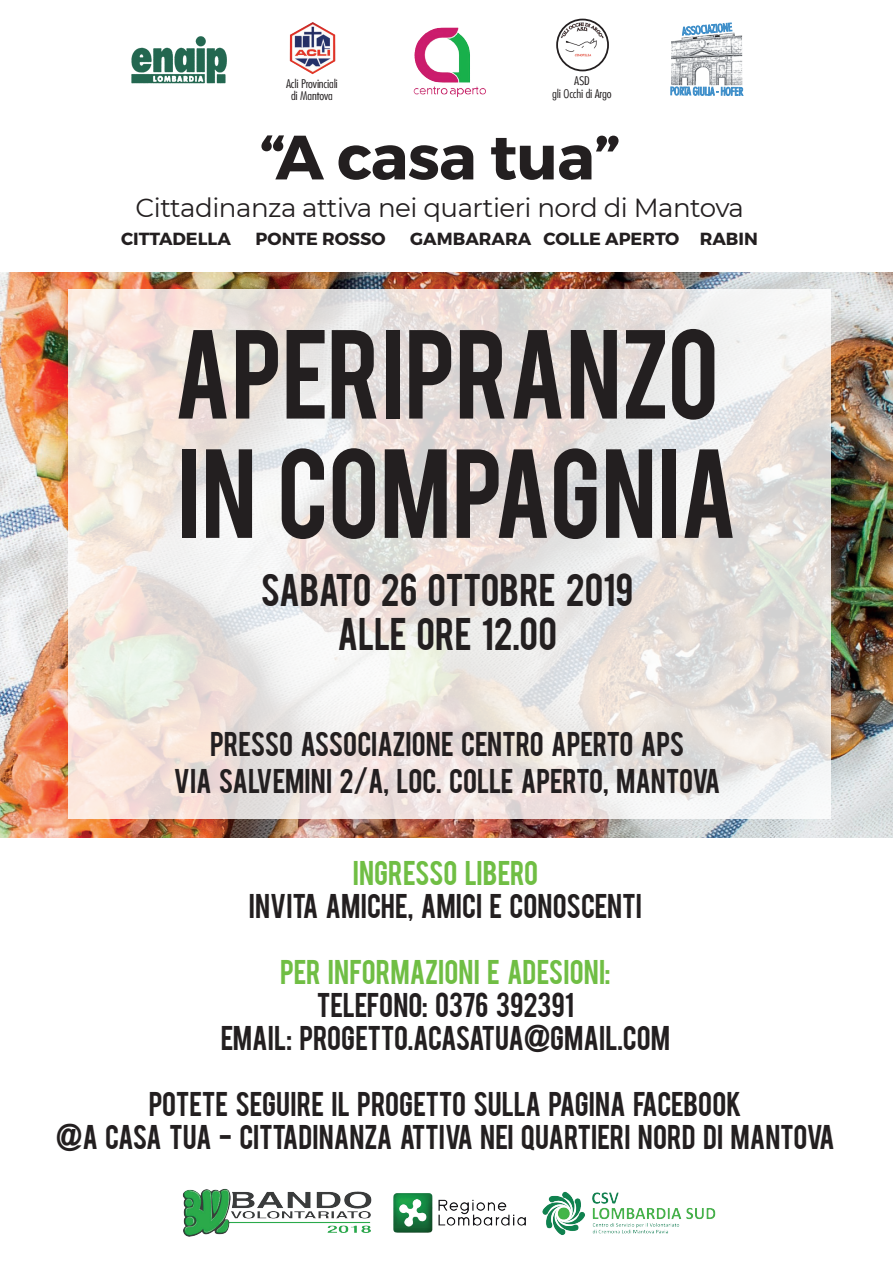
<style>
.page{position:relative;width:893px;height:1263px;background:#fff}
.page>*{position:absolute;margin:0;border:0;box-sizing:border-box;transform-origin:0 0}
.t1{font:99.45px/119.2px "Bebas";color:#231f20}
.t2{font:700 62.55px "Montserrat";letter-spacing:-.01em;color:#231f20}
.t3{font:36px/43.2px "Bebas";color:#231f20;text-align:center}
.t4{font:27px/33px "Bebas";letter-spacing:-.005em;color:#231f20;text-align:center}
.t5{font:27px "Bebas";color:#70be44}
.t6{font:26.1px "Montserrat";letter-spacing:-.02em;color:#231f20}
.t7{font:700 17.55px "Montserrat";color:#231f20}
.t8{font:300 condensed 11.7px/12.6px "Futura";letter-spacing:-.01em;color:#231f20;text-align:center;scale:1.15 1}
</style>
<div class="page">
<img style="left:182px;top:1188px;width:534px;height:49px">
<img style="left:131px;top:36px;width:96px;height:48px">
<img style="left:416px;top:28px;width:38px;height:18px">
<svg style="left:302px;top:22px;width:11px;height:6px"></svg>
<svg style="left:670px;top:87px;width:73px;height:9px"></svg>
<svg style="left:682px;top:22px;width:50px;height:10px"></svg>
<img style="left:671px;top:32px;width:71px;height:53px">
<svg style="left:557px;top:20px;width:51px;height:50px"></svg>
<img style="left:559px;top:21px;width:46px;height:43px">
<div style="left:556px;top:19px;width:53px;height:52px;border:2px solid #231f20;border-radius:50%"></div>
<img style="left:0;top:272px;width:893px;height:566px">
<svg style="left:68px;top:289px;width:763px;height:530px"></svg>
<p class="t8" style="left:286px;top:77px;width:46px">Acli Provinciali di Mantova</p>
<p class="t8" style="left:552px;top:74px;width:53px">ASD<br>gli Occhi di Argo</p>
<h2 class="t2" style="left:260px;top:118px;width:362px">“A casa tua”</h2>
<p class="t6" style="left:136px;top:190px;width:610px">Cittadinanza attiva nei quartieri nord di Mantova</p>
<p class="t7" style="left:121px;top:228px;width:111px">CITTADELLA</p>
<p class="t7" style="left:256px;top:228px;width:132px">PONTE ROSSO</p>
<p class="t7" style="left:410px;top:228px;width:349px">GAMBARARA COLLE APERTO RABIN</p>
<h1 class="t1" style="left:174px;top:308px;width:565px">APERIPRANZO<br>IN COMPAGNIA</h1>
<h3 class="t3" style="left:261px;top:566px;width:374px">SABATO 26 OTTOBRE 2019<br>ALLE ORE 12.00</h3>
<p class="t4" style="left:174px;top:723px;width:548px;line-height:37.5px">PRESSO ASSOCIAZIONE CENTRO APERTO APS<br>VIA SALVEMINI 2/A, LOC. COLLE APERTO, MANTOVA</p>
<p class="t5" style="left:353px;top:853px;width:187px">INGRESSO LIBERO</p>
<p class="t4" style="left:249px;top:888px;width:394px">INVITA AMICHE, AMICI E CONOSCENTI</p>
<p class="t5" style="left:280px;top:952px;width:332px">PER INFORMAZIONI E ADESIONI:</p>
<p class="t4" style="left:221px;top:987px;width:451px">TELEFONO: 0376 392391<br>EMAIL: PROGETTO.ACASATUA@GMAIL.COM</p>
<p class="t4" style="left:56px;top:1086px;width:780px">POTETE SEGUIRE IL PROGETTO SULLA PAGINA FACEBOOK<br>@A CASA TUA - CITTADINANZA ATTIVA NEI QUARTIERI NORD DI MANTOVA</p>
</div>
